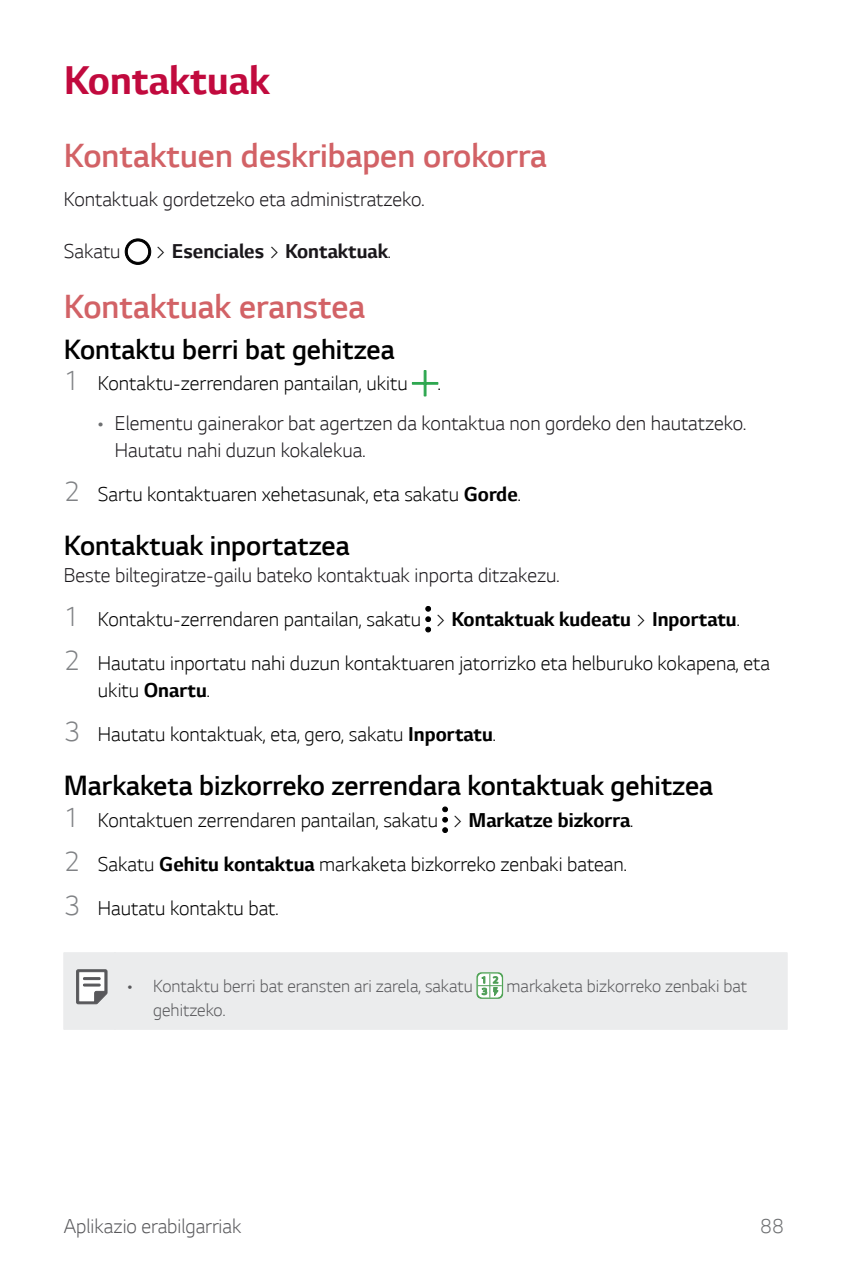
<style>
.page{position:relative;width:851px;height:1276px;background:#fff}
.page>*{position:absolute;margin:0;border:0;box-sizing:border-box;transform-origin:0 0}
.t1{font:700 45.6px "LG Smart";color:#c10a3e}
.t2{font:300 38.1px "LG Smart";color:#d26266}
.t3{font:300 31.8px "LG Smart";color:#000}
.t4{font:300 22.8px/44.1px "LG Smart";color:#000}
.t5{font:300 22.8px/27px "LG Smart";color:#1a171b}
.t6{font:700 22.8px "LG Smart";color:#1a171b}
.t7{font:300 22.8px "LG Smart";color:#58585b}
.t8{font:300 22.8px "LG Smart";color:#6d6f71}
.t9{font:300 20.1px "LG Smart";color:#58585b}
.s1{font-weight:300;color:#000}
.s2{font-weight:300}
.s3{font-size:31.2px;color:#808285}
.s4{color:#6d6f71}
.s5{font-weight:700}
.s6{color:#1a171b}
</style>
<div class="page">
<div style="left:64px;top:952px;width:723px;height:77px;background:#ebeced"></div>
<svg style="left:77px;top:969px;width:30px;height:35px"></svg>
<svg style="left:477px;top:973px;width:25px;height:25px"></svg>
<svg style="left:125px;top:239px;width:26px;height:25px"></svg>
<svg style="left:412px;top:370px;width:26px;height:26px"></svg>
<svg style="left:425px;top:606px;width:5px;height:5px"></svg>
<svg style="left:425px;top:617px;width:5px;height:4px"></svg>
<svg style="left:425px;top:627px;width:5px;height:5px"></svg>
<svg style="left:442px;top:807px;width:5px;height:25px"></svg>
<h1 class="t1" style="left:64px;top:55px;width:207px">Kontaktuak</h1>
<h2 class="t2" style="left:64px;top:135px;width:484px">Kontaktuen deskribapen orokorra</h2>
<p class="t5" style="left:64px;top:185px;width:362px">Kontaktuak gordetzeko eta administratzeko.</p>
<p class="t5" style="left:64px;top:238px;width:58px">Sakatu</p>
<p class="t6" style="left:155px;top:239px;width:237px"><span class="s1">&gt;</span> Esenciales <span class="s1">&gt;</span> Kontaktuak<span class="s2">.</span></p>
<h2 class="t2" style="left:64px;top:286px;width:303px">Kontaktuak eranstea</h2>
<h3 class="t3" style="left:64px;top:332px;width:332px">Kontaktu berri bat gehitzea</h3>
<p class="t4" style="left:64px;top:361px;width:345px"><span class="s3">1</span> Kontaktu-zerrendaren pantailan, ukitu</p>
<p class="t4" style="left:438px;top:361px;width:5px">.</p>
<p class="t5" style="left:115px;top:409px;width:632px;text-indent:-17px"><span class="s4">•</span> Elementu gainerakor bat agertzen da kontaktua non gordeko den hautatzeko.<br>Hautatu nahi duzun kokalekua.</p>
<p class="t4" style="left:64px;top:472px;width:458px"><span class="s3">2</span> Sartu kontaktuaren xehetasunak, eta sakatu <span class="s5">Gorde</span>.</p>
<h3 class="t3" style="left:64px;top:528px;width:287px">Kontaktuak inportatzea</h3>
<p class="t4" style="left:64px;top:553px;width:707px"><span class="s6">Beste biltegiratze-gailu bateko kontaktuak inporta ditzakezu.<br></span><span class="s3">1</span> Kontaktu-zerrendaren pantailan, sakatu &gt; <span class="s5">Kontaktuak kudeatu</span> &gt; <span class="s5">Inportatu</span>.<br><span class="s3">2</span> Hautatu inportatu nahi duzun kontaktuaren jatorrizko eta helburuko kokapena, eta</p>
<p class="t4" style="left:64px;top:668px;width:433px;text-indent:34px">ukitu <span class="s5">Onartu</span>.<br><span class="s3">3</span> Hautatu kontaktuak, eta, gero, sakatu <span class="s5">Inportatu</span>.</p>
<h3 class="t3" style="left:64px;top:768px;width:650px">Markaketa bizkorreko zerrendara kontaktuak gehitzea</h3>
<p class="t4" style="left:64px;top:797px;width:571px"><span class="s3">1</span> Kontaktuen zerrendaren pantailan, sakatu &gt; <span class="s5">Markatze bizkorra</span>.<br><span class="s3">2</span> Sakatu <span class="s5">Gehitu kontaktua</span> markaketa bizkorreko zenbaki batean.<br><span class="s3">3</span> Hautatu kontaktu bat.</p>
<p class="t9" style="left:128px;top:975px;width:347px">• Kontaktu berri bat eransten ari zarela, sakatu</p>
<p class="t9" style="left:506px;top:975px;width:242px">markaketa bizkorreko zenbaki bat</p>
<p class="t9" style="left:153px;top:999px;width:74px">gehitzeko.</p>
<p class="t7" style="left:64px;top:1213px;width:179px">Aplikazio erabilgarriak</p>
<p class="t8" style="left:760px;top:1213px;width:25px">88</p>
</div>
